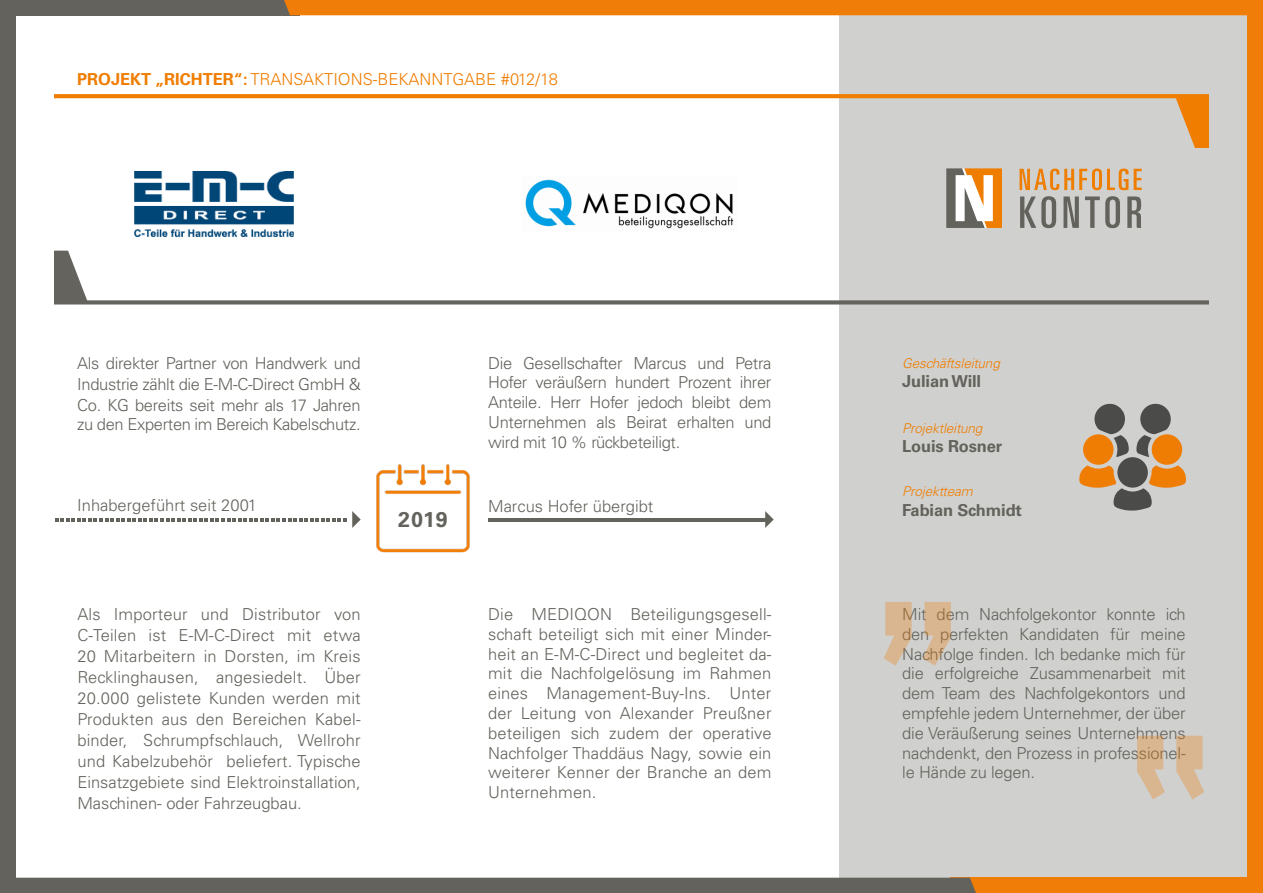
<style>
.page{position:relative;width:1263px;height:893px;background:#fff}
.page>*{position:absolute;margin:0;border:0;box-sizing:border-box;transform-origin:0 0}
.t1{font:700 21.3px "Univers LT Std";color:#63625c}
.t2{font:300 16.5px/19.8px "Univers LT Std";letter-spacing:-.01em;color:#63625c;text-align:justify}
.t3{font:300 16.5px "Univers LT Std";color:#f07d00}
.t4{font:700 16.5px "Univers LT Std";letter-spacing:-.01em;color:#63625c}
.t5{font:italic 300 13.5px "Univers LT Std";letter-spacing:-.01em;color:#f07d00}
.s1{font-weight:700}
</style>
<div class="page">
<div style="left:839px;top:0;width:412px;height:893px;background:#d0d0ce"></div>
<svg style="left:1019px;top:169px;width:109px;height:21px"></svg>
<svg style="left:1134px;top:169px;width:8px;height:21px"></svg>
<svg style="left:1020px;top:196px;width:36px;height:32px"></svg>
<svg style="left:1063px;top:196px;width:16px;height:32px"></svg>
<svg style="left:1085px;top:196px;width:35px;height:32px"></svg>
<svg style="left:1127px;top:196px;width:14px;height:32px"></svg>
<svg style="left:946px;top:169px;width:56px;height:59px"></svg>
<img style="left:134px;top:171px;width:160px;height:66px">
<img style="left:525px;top:179px;width:209px;height:50px">
<img style="left:376px;top:464px;width:94px;height:89px">
<svg style="left:765px;top:511px;width:9px;height:17px"></svg>
<hr style="left:488px;top:518px;width:281px;height:3px;background:#63625c">
<svg style="left:352px;top:511px;width:9px;height:17px"></svg>
<svg style="left:55px;top:518px;width:291px;height:3px"></svg>
<div style="left:1083px;top:434px;width:30px;height:31px;background:#ef7d04;border-radius:50%"></div>
<div style="left:1152px;top:434px;width:30px;height:31px;background:#ef7d04;border-radius:50%"></div>
<div style="left:1117px;top:457px;width:31px;height:31px;background:#4b4b4a;border-radius:50%"></div>
<svg style="left:1079px;top:465px;width:107px;height:46px"></svg>
<svg style="left:1093px;top:403px;width:36px;height:54px"></svg>
<svg style="left:1136px;top:403px;width:36px;height:54px"></svg>
<svg style="left:1137px;top:736px;width:67px;height:64px"></svg>
<svg style="left:884px;top:602px;width:67px;height:64px"></svg>
<div style="left:0;top:0;width:300px;height:15px;background:#63625c"></div>
<div style="left:1248px;top:0;width:15px;height:893px;background:#ef7d07"></div>
<div style="left:284px;top:0;width:964px;height:15px;background:#ef7d07"></div>
<div style="left:950px;top:878px;width:313px;height:15px;background:#ef7d07"></div>
<div style="left:0;top:0;width:15px;height:893px;background:#63625c"></div>
<div style="left:15px;top:878px;width:961px;height:15px;background:#63625c"></div>
<svg style="left:54px;top:94px;width:1155px;height:54px"></svg>
<svg style="left:54px;top:251px;width:1155px;height:53px"></svg>
<p class="t3" style="left:77px;top:69px;width:482px"><span class="s1">PROJEKT „RICHTER“:</span> TRANSAKTIONS-BEKANNTGABE #012/18</p>
<p class="t2" style="left:77px;top:352px;width:285px;line-height:20.5px">Als direkter Partner von Handwerk und Industrie zählt die E-M-C-Direct GmbH &amp; Co. KG bereits seit mehr als 17 Jahren zu den Experten im Bereich Kabelschutz.</p>
<p class="t2" style="left:488px;top:353px;width:285px">Die Gesellschafter Marcus und Petra Hofer veräußern hundert Prozent ihrer Anteile. Herr Hofer jedoch bleibt dem Unternehmen als Beirat erhalten und wird mit 10 % rückbeteiligt.</p>
<p class="t2" style="left:77px;top:495px;width:181px">Inhabergeführt seit 2001</p>
<p class="t2" style="left:488px;top:496px;width:167px">Marcus Hofer übergibt</p>
<p class="t1" style="left:398px;top:507px;width:51px">2019</p>
<p class="t2" style="left:77px;top:604px;width:285px;line-height:21px">Als Importeur und Distributor von C-Teilen ist E-M-C-Direct mit etwa 20 Mitarbeitern in Dorsten, im Kreis Recklinghausen, angesiedelt. Über 20.000 gelistete Kunden werden mit Produkten aus den Bereichen Kabel&shy;binder, Schrumpfschlauch, Wellrohr und Kabelzubehör beliefert. Typische Einsatzgebiete sind Elektroinstallation, Maschinen- oder Fahrzeugbau.</p>
<p class="t2" style="left:488px;top:604px;width:285px">Die MEDIQON Beteiligungsgesell&shy;schaft beteiligt sich mit einer Minder&shy;heit an E-M-C-Direct und begleitet da&shy;mit die Nachfolgelösung im Rahmen eines Management-Buy-Ins. Unter der Leitung von Alexander Preußner beteiligen sich zudem der operative Nachfolger Thaddäus Nagy, sowie ein weiterer Kenner der Branche an dem Unternehmen.</p>
<p class="t5" style="left:902px;top:355px;width:99px">Geschäftsleitung</p>
<p class="t4" style="left:902px;top:372px;width:80px">Julian Will</p>
<p class="t5" style="left:902px;top:420px;width:82px">Projektleitung</p>
<p class="t4" style="left:902px;top:437px;width:101px">Louis Rosner</p>
<p class="t5" style="left:902px;top:483px;width:72px">Projektteam</p>
<p class="t4" style="left:902px;top:501px;width:121px">Fabian Schmidt</p>
<p class="t2" style="left:902px;top:604px;width:285px">Mit dem Nachfolgekontor konnte ich den perfekten Kandidaten für meine Nachfolge finden. Ich bedanke mich für die erfolgreiche Zusammenarbeit mit dem Team des Nachfolgekontors und empfehle jedem Unternehmer, der über die Veräußerung seines Unternehmens nachdenkt, den Prozess in professionel&shy;le Hände zu legen.</p>
</div>
